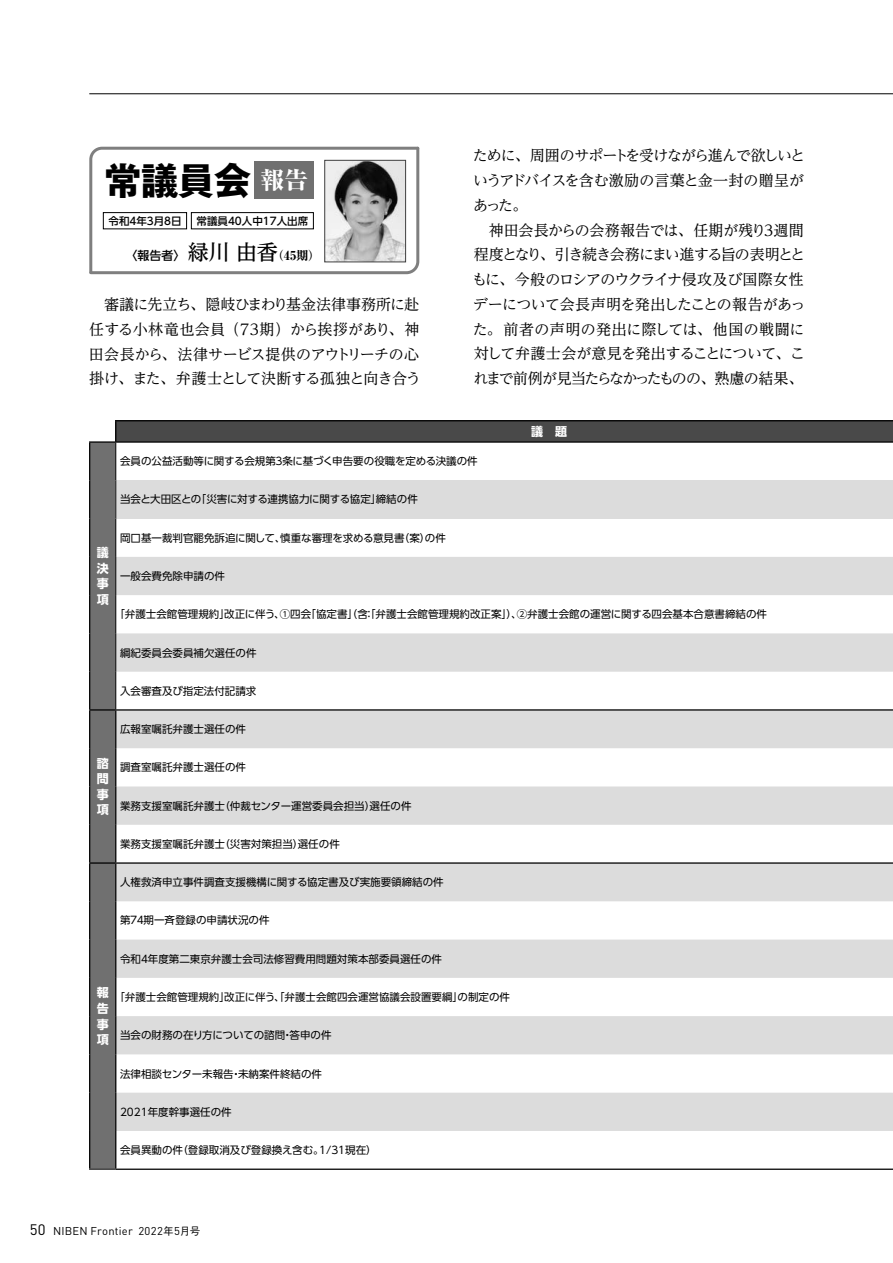
<style>
.page{position:relative;width:893px;height:1263px;background:#fff}
.page>*{position:absolute;margin:0;border:0;box-sizing:border-box;transform-origin:0 0}
.t1{font:700 37.5px "Gothic MB101 Pr 6 N";color:#000}
.t2{font:15px/24.8px "UD Reimin Pr 6 N";letter-spacing:-.04em;color:#000;text-align:justify}
.t3{font:700 12px/15.6px "UD Shin Go Pro";color:#fff;text-align:justify}
.t4{font:500 12px "UD Shin Go Pro";color:#000}
.t5{font:11.25px "DIN";letter-spacing:.015em;color:#000}
.t6{font:10.5px "UD Shin Go Pro";color:#000}
.t7{font:500 10.5px "UD Shin Go Pro";color:#000}
.s1{font-family:"Ryumin Pr 6";font-weight:800;font-size:24px;color:#fff}
.s2{font-family:"UD Reimin Pr 6 N";font-size:21px}
.s3{font-family:"Ryumin Pr 6";font-weight:800}
.s4{font-family:"Ryumin Std Heavy KO";font-weight:400;font-size:12.3px}
.s5{font-size:15px}
.s6{font-family:"Gothic BBB Pro";font-weight:500;font-size:10.5px}
</style>
<div class="page">
<div style="left:116px;top:421px;width:777px;height:21px;background:#494949"></div>
<div style="left:116px;top:480px;width:777px;height:39px;background:#dcdcdc"></div>
<svg style="left:116px;top:557px;width:777px;height:574px;fill:#dcdcdc"></svg>
<hr style="left:115px;top:420px;width:778px;height:1px;background:#000">
<svg style="left:90px;top:421px;width:26px;height:747px;background:#727272"></svg>
<hr style="left:115px;top:711px;width:1px;height:37px;background:#000">
<hr style="left:115px;top:748px;width:1px;height:38px;background:#000">
<hr style="left:115px;top:786px;width:1px;height:39px;background:#000">
<hr style="left:115px;top:825px;width:1px;height:37px;background:#000">
<hr style="left:115px;top:901px;width:1px;height:38px;background:#000">
<hr style="left:115px;top:1016px;width:1px;height:38px;background:#000">
<hr style="left:115px;top:1054px;width:1px;height:39px;background:#000">
<hr style="left:115px;top:1131px;width:1px;height:37px;background:#000">
<hr style="left:115px;top:864px;width:1px;height:37px;background:#000">
<hr style="left:115px;top:939px;width:1px;height:39px;background:#000">
<hr style="left:115px;top:978px;width:1px;height:38px;background:#000">
<hr style="left:115px;top:1093px;width:1px;height:38px;background:#000">
<hr style="left:116px;top:443px;width:1px;height:37px;background:#000">
<hr style="left:116px;top:480px;width:1px;height:39px;background:#000">
<hr style="left:116px;top:519px;width:1px;height:38px;background:#000">
<hr style="left:116px;top:557px;width:1px;height:38px;background:#000">
<hr style="left:116px;top:595px;width:1px;height:38px;background:#000">
<hr style="left:116px;top:633px;width:1px;height:39px;background:#000">
<hr style="left:116px;top:672px;width:1px;height:37px;background:#000">
<hr style="left:89px;top:441px;width:27px;height:2px;background:#000">
<hr style="left:89px;top:443px;width:1px;height:37px;background:#000">
<hr style="left:89px;top:480px;width:1px;height:39px;background:#000">
<hr style="left:89px;top:519px;width:1px;height:38px;background:#000">
<hr style="left:89px;top:557px;width:1px;height:38px;background:#000">
<hr style="left:89px;top:595px;width:1px;height:38px;background:#000">
<hr style="left:89px;top:633px;width:1px;height:39px;background:#000">
<hr style="left:89px;top:672px;width:1px;height:37px;background:#000">
<hr style="left:116px;top:441px;width:777px;height:2px;background:#000">
<hr style="left:89px;top:709px;width:27px;height:2px;background:#000">
<hr style="left:89px;top:711px;width:1px;height:37px;background:#000">
<hr style="left:89px;top:748px;width:1px;height:38px;background:#000">
<hr style="left:89px;top:786px;width:1px;height:39px;background:#000">
<hr style="left:89px;top:825px;width:1px;height:37px;background:#000">
<hr style="left:116px;top:709px;width:777px;height:2px;background:#000">
<hr style="left:89px;top:862px;width:27px;height:2px;background:#000">
<hr style="left:89px;top:864px;width:1px;height:37px;background:#000">
<hr style="left:89px;top:901px;width:1px;height:38px;background:#000">
<hr style="left:89px;top:939px;width:1px;height:39px;background:#000">
<hr style="left:89px;top:978px;width:1px;height:38px;background:#000">
<hr style="left:89px;top:1016px;width:1px;height:38px;background:#000">
<hr style="left:89px;top:1054px;width:1px;height:39px;background:#000">
<hr style="left:89px;top:1093px;width:1px;height:38px;background:#000">
<hr style="left:89px;top:1131px;width:1px;height:37px;background:#000">
<hr style="left:89px;top:1168px;width:27px;height:2px;background:#363636">
<hr style="left:116px;top:862px;width:777px;height:2px;background:#000">
<hr style="left:116px;top:1168px;width:777px;height:2px;background:#000">
<svg style="left:89px;top:146px;width:331px;height:129px"></svg>
<hr style="left:89px;top:94px;width:804px;height:1px;background:#000">
<h1 class="t1" style="left:104px;top:149px;width:205px">常議員会<span class="s1">報告</span></h1>
<p class="t7" style="left:109px;top:212px;width:74px">令和4年3月8日</p>
<p class="t4" style="left:125px;top:246px;width:196px">〈報告者〉 <span class="s2">緑川 由香</span><span class="s3">（</span><span class="s4">45</span><span class="s3">期）</span></p>
<p class="t7" style="left:196px;top:212px;width:113px">常議員40人中17人出席</p>
<h2 class="t2" style="left:89px;top:292px;width:334px">　審議に先立ち、隠岐ひまわり基金法律事務所に赴任する小林竜也会員（７３期）から挨拶があり、神田会長から、法律サービス提供のアウトリーチの心掛け、また、弁護士として決断する孤独と向き合う</h2>
<p class="t2" style="left:472px;top:143px;width:335px;text-align:left">ために、周囲のサポートを受けながら進んで欲しいというアドバイスを含む激励の言葉と金一封の贈呈があった。<br>　神田会長からの会務報告では、任期が残り３週間程度となり、引き続き会務にまい進する旨の表明とともに、今般のロシアのウクライナ侵攻及び国際女性デーについて会長声明を発出したことの報告があった。前者の声明の発出に際しては、他国の戦闘に対して弁護士会が意見を発出することについて、これまで前例が見当たらなかったものの、熟慮の結果、</p>
<p class="t3" style="left:531px;top:423px;width:37px">議　題</p>
<p class="t3" style="left:97px;top:544px;width:13px">議決事項</p>
<p class="t3" style="left:97px;top:755px;width:13px">諮問事項</p>
<p class="t3" style="left:97px;top:985px;width:13px">報告事項</p>
<p class="t6" style="left:120px;top:453px;width:359px">会員の公益活動等に関する会規第３条に基づく申告要の役職を定める決議の件</p>
<p class="t6" style="left:120px;top:491px;width:299px">当会と大田区との「災害に対する連携協力に関する協定」締結の件</p>
<p class="t6" style="left:120px;top:529px;width:327px">岡口基一裁判官罷免訴追に関して、慎重な審理を求める意見書（案）の件</p>
<p class="t6" style="left:120px;top:567px;width:107px">一般会費免除申請の件</p>
<p class="t6" style="left:114px;top:606px;width:654px">「弁護士会館管理規約」改正に伴う、①四会「協定書」（含：「弁護士会館管理規約改正案」）、②弁護士会館の運営に関する四会基本合意書締結の件</p>
<p class="t6" style="left:120px;top:644px;width:138px">綱紀委員会委員補欠選任の件</p>
<p class="t6" style="left:120px;top:682px;width:138px">入会審査及び指定法付記請求</p>
<p class="t6" style="left:120px;top:721px;width:128px">広報室嘱託弁護士選任の件</p>
<p class="t6" style="left:120px;top:759px;width:128px">調査室嘱託弁護士選任の件</p>
<p class="t6" style="left:120px;top:797px;width:293px">業務支援室嘱託弁護士（仲裁センター運営委員会担当）選任の件</p>
<p class="t6" style="left:120px;top:835px;width:221px">業務支援室嘱託弁護士（災害対策担当）選任の件</p>
<p class="t6" style="left:120px;top:874px;width:325px">人権救済申立事件調査支援機構に関する協定書及び実施要領締結の件</p>
<p class="t6" style="left:120px;top:912px;width:151px">第７４期一斉登録の申請状況の件</p>
<p class="t6" style="left:120px;top:950px;width:323px">令和4年度第二東京弁護士会司法修習費用問題対策本部委員選任の件</p>
<p class="t6" style="left:114px;top:988px;width:397px">「弁護士会館管理規約」改正に伴う、「弁護士会館四会運営協議会設置要綱」の制定の件</p>
<p class="t6" style="left:120px;top:1027px;width:213px">当会の財務の在り方についての諮問・答申の件</p>
<p class="t6" style="left:120px;top:1065px;width:204px">法律相談センター未報告・未納案件終結の件</p>
<p class="t6" style="left:120px;top:1103px;width:113px">2021年度幹事選任の件</p>
<p class="t6" style="left:120px;top:1141px;width:258px">会員異動の件（登録取消及び登録換え含む。1/31現在）</p>
<p class="t5" style="left:30px;top:1224px;width:172px"><span class="s5">50</span> NIBEN Frontier 2022<span class="s6">年</span>5<span class="s6">月号</span></p>
</div>
